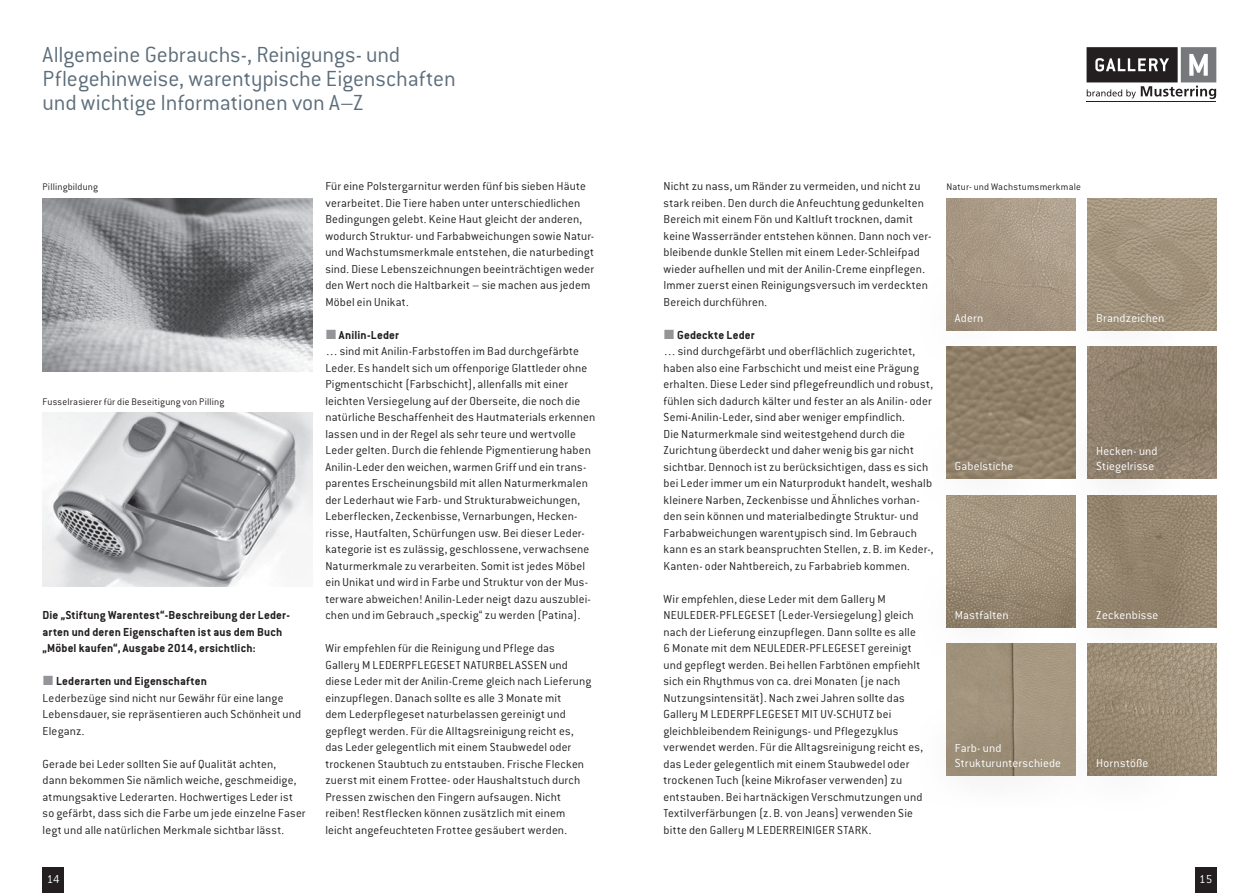
<style>
.page{position:relative;width:1259px;height:893px;background:#fff}
.page>*{position:absolute;margin:0;border:0;box-sizing:border-box;transform-origin:0 0}
.t1{font:300 24px/24px "Conduit ITC Std";letter-spacing:-.005em;color:#5d6e7b}
.t2{font:300 12.75px/16.5px "Conduit ITC Std";letter-spacing:.01em;color:#231f20}
.t3{font:700 12.75px/16.5px "Conduit ITC Std";letter-spacing:.01em;color:#231f20}
.t4{font:300 12.75px/15.3px "Conduit ITC Std";letter-spacing:.01em;color:#fff}
.t5{font:300 10.5px "Conduit ITC Std";letter-spacing:.015em;color:#231f20}
</style>
<div class="page">
<div style="left:43px;top:867px;width:21px;height:26px;background:#231f20"></div>
<div style="left:1195px;top:867px;width:21px;height:26px;background:#231f20"></div>
<svg style="left:1086px;top:47px;width:130px;height:52px"></svg>
<hr style="left:1086px;top:101px;width:130px;height:1px;background:#231f20">
<img style="left:43px;top:198px;width:270px;height:174px">
<img style="left:43px;top:413px;width:270px;height:173px">
<img style="left:946px;top:198px;width:129px;height:132px">
<img style="left:946px;top:495px;width:129px;height:132px">
<img style="left:1087px;top:198px;width:129px;height:132px">
<img style="left:1087px;top:495px;width:129px;height:132px">
<img style="left:946px;top:644px;width:129px;height:60px">
<img style="left:946px;top:347px;width:129px;height:132px">
<img style="left:1087px;top:347px;width:129px;height:132px">
<img style="left:1087px;top:644px;width:129px;height:132px">
<svg style="left:946px;top:274px;width:70px;height:90px;fill:#a0907d"></svg>
<svg style="left:1060px;top:272px;width:138px;height:93px"></svg>
<svg style="left:946px;top:704px;width:150px;height:72px;background:#a1937d"></svg>
<svg style="left:946px;top:421px;width:102px;height:93px"></svg>
<svg style="left:946px;top:569px;width:96px;height:93px"></svg>
<svg style="left:1061px;top:718px;width:122px;height:58px;background:#a0927e"></svg>
<svg style="left:1061px;top:569px;width:131px;height:93px"></svg>
<svg style="left:1057px;top:406px;width:137px;height:108px;fill:#93836f"></svg>
<h1 class="t1" style="left:43px;top:42px;width:415px">Allgemeine Gebrauchs-, Reinigungs- und<br>Pflegehinweise, warentypische Eigenschaften und wichtige Informationen von A–Z</h1>
<p class="t2" style="left:663px;top:178px;width:269px">Nicht zu nass, um Ränder zu vermeiden, und nicht zu stark reiben. Den durch die Anfeuchtung gedunkelten Bereich mit einem Fön und Kaltluft trocknen, damit keine Wasserränder entstehen können. Dann noch ver&shy;bleibende dunkle Stellen mit einem Leder-Schleifpad wieder aufhellen und mit der Anilin-Creme einpflegen.<br>Immer zuerst einen Reinigungsversuch im verdeckten Bereich durchführen.</p>
<p class="t3" style="left:677px;top:326px;width:79px">Gedeckte Leder</p>
<p class="t2" style="left:663px;top:343px;width:272px">…sind durchgefärbt und oberflächlich zugerichtet, haben also eine Farbschicht und meist eine Prägung erhalten. Diese Leder sind pflegefreundlich und robust, fühlen sich dadurch kälter und fester an als Anilin- oder Semi-Anilin-Leder, sind aber weniger empfindlich.<br>Die Naturmerkmale sind weitestgehend durch die Zurichtung überdeckt und daher wenig bis gar nicht sichtbar. Dennoch ist zu berücksichtigen, dass es sich bei Leder immer um ein Naturprodukt handelt, weshalb kleinere Narben, Zeckenbisse und Ähnliches vorhan&shy;den sein können und materialbedingte Struktur- und Farbabweichungen warentypisch sind. Im Gebrauch kann es an stark beanspruchten Stellen, z.B. im Keder-, Kanten- oder Nahtbereich, zu Farbabrieb kommen.</p>
<p class="t2" style="left:663px;top:590px;width:261px">Wir empfehlen, diese Leder mit dem Gallery M NEULEDER-PFLEGESET (Leder-Versiegelung) gleich nach der Lieferung einzupflegen. Dann sollte es alle 6 Monate mit dem NEULEDER-PFLEGESET gereinigt und gepflegt werden. Bei hellen Farbtönen empfiehlt sich ein Rhythmus von ca. drei Monaten (je nach Nutzungsintensität). Nach zwei Jahren sollte das Gallery M LEDERPFLEGESET MIT UV-SCHUTZ bei gleichbleibendem Reinigungs- und Pflegezyklus verwendet werden. Für die Alltagsreinigung reicht es, das Leder gelegentlich mit einem Staubwedel oder trockenen Tuch (keine Mikrofaser verwenden) zu entstauben. Bei hartnäckigen Verschmutzungen und Textilverfärbungen (z.B. von Jeans) verwenden Sie bitte den Gallery M LEDERREINIGER STARK.</p>
<p class="t2" style="left:325px;top:178px;width:270px">Für eine Polstergarnitur werden fünf bis sieben Häute verarbeitet. Die Tiere haben unter unterschiedlichen Bedingungen gelebt. Keine Haut gleicht der anderen, wodurch Struktur- und Farbabweichungen sowie Natur&shy;und Wachstumsmerkmale entstehen, die naturbedingt sind. Diese Lebenszeichnungen beeinträchtigen weder den Wert noch die Haltbarkeit – sie machen aus jedem Möbel ein Unikat.</p>
<p class="t3" style="left:339px;top:326px;width:62px">Anilin-Leder</p>
<p class="t2" style="left:325px;top:343px;width:272px">…sind mit Anilin-Farbstoffen im Bad durchgefärbte Leder. Es handelt sich um offenporige Glattleder ohne Pigmentschicht (Farbschicht), allenfalls mit einer leichten Versiegelung auf der Oberseite, die noch die natürliche Beschaffenheit des Hautmaterials erkennen lassen und in der Regel als sehr teure und wertvolle Leder gelten. Durch die fehlende Pigmentierung haben Anilin-Leder den weichen, warmen Griff und ein trans&shy;parentes Erscheinungsbild mit allen Naturmerkmalen der Lederhaut wie Farb- und Strukturabweichungen, Leberflecken, Zeckenbisse, Vernarbungen, Hecken&shy;risse, Hautfalten, Schürfungen usw. Bei dieser Leder&shy;kategorie ist es zulässig, geschlossene, verwachsene Naturmerkmale zu verarbeiten. Somit ist jedes Möbel ein Unikat und wird in Farbe und Struktur von der Mus&shy;terware abweichen! Anilin-Leder neigt dazu auszublei&shy;chen und im Gebrauch „speckig“ zu werden (Patina).</p>
<p class="t2" style="left:325px;top:640px;width:267px">Wir empfehlen für die Reinigung und Pflege das Gallery M LEDERPFLEGESET NATURBELASSEN und diese Leder mit der Anilin-Creme gleich nach Lieferung einzupflegen. Danach sollte es alle 3 Monate mit<br>dem Lederpflegeset naturbelassen gereinigt und gepflegt werden. Für die Alltagsreinigung reicht es, das Leder gelegentlich mit einem Staubwedel oder trockenen Staubtuch zu entstauben. Frische Flecken zuerst mit einem Frottee- oder Haushaltstuch durch Pressen zwischen den Fingern aufsaugen. Nicht reiben! Restflecken können zusätzlich mit einem leicht angefeuchteten Frottee gesäubert werden.</p>
<p class="t5" style="left:43px;top:181px;width:57px">Pillingbildung</p>
<p class="t5" style="left:946px;top:181px;width:136px">Natur- und Wachstumsmerkmale</p>
<p class="t4" style="left:955px;top:310px;width:30px">Adern</p>
<p class="t4" style="left:1096px;top:310px;width:70px">Brandzeichen</p>
<p class="t5" style="left:43px;top:395px;width:183px">Fusselrasierer für die Beseitigung von Pilling</p>
<p class="t4" style="left:1096px;top:443px;width:63px">Hecken- und<br>Stiegelrisse</p>
<p class="t4" style="left:955px;top:458px;width:60px">Gabelstiche</p>
<p class="t4" style="left:955px;top:607px;width:55px">Mastfalten</p>
<p class="t4" style="left:1096px;top:607px;width:64px">Zeckenbisse</p>
<p class="t3" style="left:43px;top:607px;width:249px">Die „Stiftung Warentest“-Beschreibung der Leder&shy;arten und deren Eigenschaften ist aus dem Buch „Möbel kaufen“, Ausgabe 2014, ersichtlich:</p>
<p class="t3" style="left:56px;top:673px;width:152px">Lederarten und Eigenschaften</p>
<p class="t2" style="left:43px;top:689px;width:260px">Lederbezüge sind nicht nur Gewähr für eine lange<br>Lebensdauer, sie repräsentieren auch Schönheit und<br>Eleganz.</p>
<p class="t2" style="left:43px;top:755px;width:265px">Gerade bei Leder sollten Sie auf Qualität achten,<br>dann bekommen Sie nämlich weiche, geschmeidige, atmungsaktive Lederarten. Hochwertiges Leder ist so gefärbt, dass sich die Farbe um jede einzelne Faser legt und alle natürlichen Merkmale sichtbar lässt.</p>
<p class="t4" style="left:955px;top:740px;width:108px">Farb- und<br>Strukturunterschiede</p>
<p class="t4" style="left:1096px;top:755px;width:54px">Hornstöße</p>
<p class="t4" style="left:47px;top:871px;width:15px">14</p>
<p class="t4" style="left:1199px;top:871px;width:15px">15</p>
</div>
